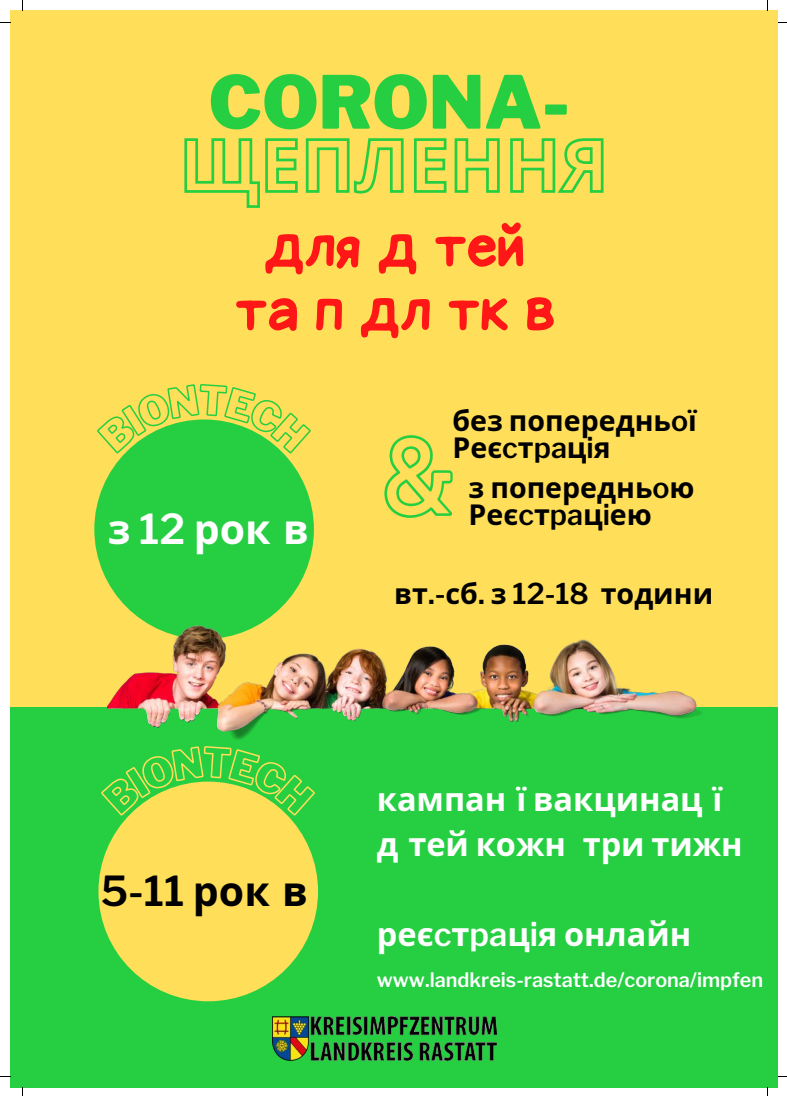
<style>
.page{position:relative;width:787px;height:1096px;background:#fff}
.page>*{position:absolute;margin:0;border:0;box-sizing:border-box;transform-origin:0 0}
.t1{font:900 72.5px "Libre Franklin";color:#26cf42}
.t2{font:64px "Handyman";color:#ff1616}
.t3{font:600 41px "Libre Franklin";color:#000}
.t4{font:700 41px "Noto Sans";color:#fff}
.t5{font:700 32.5px/45px "Noto Sans";color:#fff}
.t6{font:700 28.5px/27.2px "Noto Sans";color:#000}
.t7{font:600 19.75px "Libre Franklin";color:#fff}
.s1{font-family:"Libre Franklin";font-weight:600}
.s2{font-family:"Noto Sans";font-weight:700}
</style>
<div class="page">
<div style="left:10px;top:10px;width:768px;height:821px;background:#ffde59"></div>
<div style="left:10px;top:707px;width:768px;height:379px;background:#26cf42"></div>
<div style="left:94px;top:419px;width:220px;height:220px;background:#26cf42;border-radius:50%"></div>
<img style="left:108px;top:622px;width:594px;height:117px">
<div style="left:98px;top:781px;width:220px;height:220px;background:#ffde59;border-radius:50%"></div>
<svg style="left:384px;top:435px;width:69px;height:83px"></svg>
<img style="left:273px;top:1016px;width:223px;height:44px">
<svg style="left:184px;top:138px;width:420px;height:70px"></svg>
<svg style="left:97px;top:384px;width:214px;height:71px"></svg>
<svg style="left:101px;top:746px;width:214px;height:71px"></svg>
<p class="t1" style="left:209px;top:59px;width:363px">CORONA-</p>
<p class="t2" style="left:264px;top:214px;width:262px">для д тей</p>
<p class="t2" style="left:235px;top:278px;width:321px">та п дл тк в</p>
<p class="t4" style="left:108px;top:499px;width:203px">з <span class="s1">12</span> рок в</p>
<p class="t6" style="left:452px;top:407px;width:246px">без попереднь<span class="s1">o</span>ї<br>Реє<span class="s1">c</span>т<span class="s1">pa</span>ц<span class="s1">i</span>я</p>
<p class="t6" style="left:469px;top:474px;width:228px">з попереднь<span class="s1">o</span>ю<br>Реє<span class="s1">c</span>т<span class="s1">pa</span>ц<span class="s1">i</span>ею</p>
<p class="t6" style="left:394px;top:580px;width:320px">вт<span class="s1">.-</span>сб<span class="s1">.</span> з <span class="s1">12-18</span> тодини</p>
<p class="t3" style="left:101px;top:866px;width:209px">5-11 <span class="s2">рок в</span></p>
<p class="t5" style="left:377px;top:777px;width:367px">кампан ї вакцинац ї д тей кожн три тижн</p>
<p class="t5" style="left:377px;top:912px;width:316px">реє<span class="s1">c</span>т<span class="s1">pa</span>ц<span class="s1">i</span>я онлайн</p>
<p class="t7" style="left:377px;top:967px;width:388px">www.landkreis-rastatt.de/corona/impfen</p>
</div>
